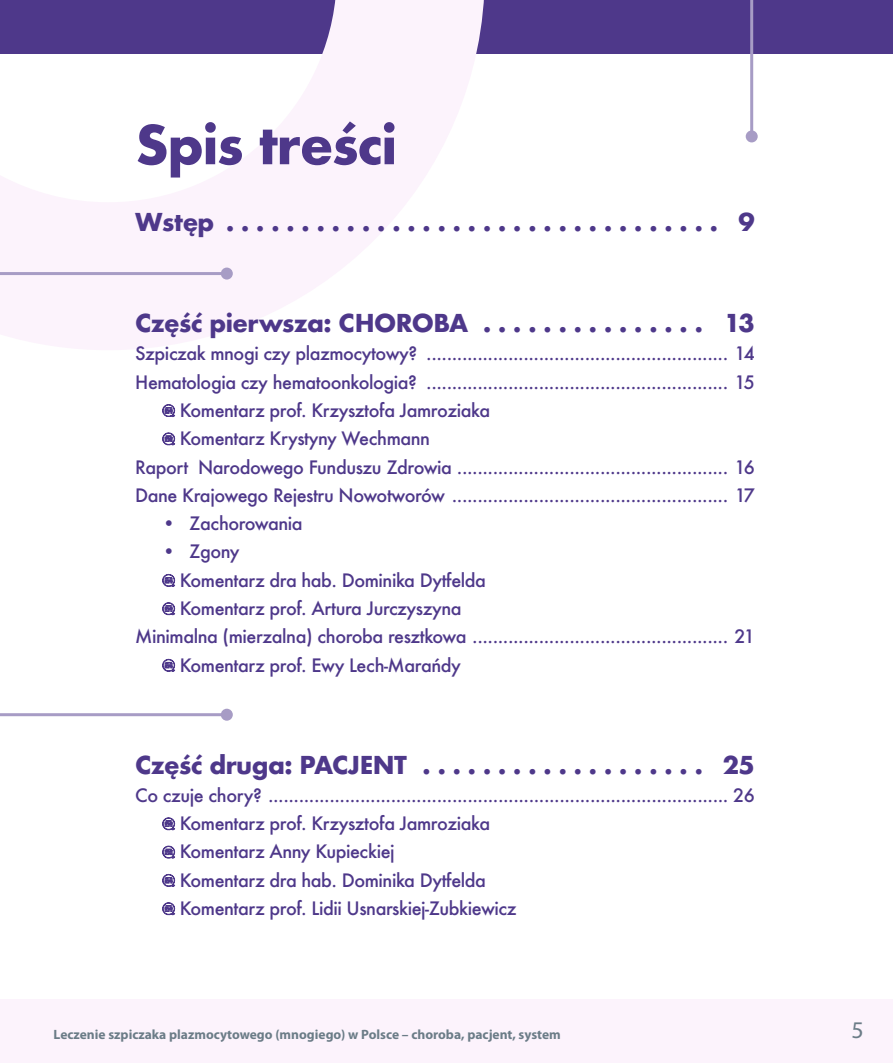
<style>
.page{position:relative;width:893px;height:1063px;background:#fff}
.page>*{position:absolute;margin:0;border:0;box-sizing:border-box;transform-origin:0 0}
._1_Tytuł{font:700 51.9px "Futura";letter-spacing:-.025em;color:#4e388a}
._2a_Śródtytuł{font:700 24px "Futura";letter-spacing:-.025em;color:#4e388a}
.t1{font:24px "Myriad Pro";color:#6b7c87}
._2b_Komentarz{font:500 18px "Futura";letter-spacing:-.025em;color:#4e388a}
.t2{font:700 13.5px "Myriad Pro";color:#6b7c87}
</style>
<div class="page">
<div style="left:0;top:0;width:893px;height:54px;background:#4e388a"></div>
<svg style="left:0;top:0;width:484px;height:350px;fill:#fcf3fc"></svg>
<div style="left:0;top:999px;width:893px;height:64px;background:#fcf3fc"></div>
<svg style="left:162px;top:404px;width:14px;height:14px"></svg>
<svg style="left:162px;top:432px;width:14px;height:14px"></svg>
<svg style="left:162px;top:573px;width:14px;height:14px"></svg>
<svg style="left:162px;top:602px;width:14px;height:14px"></svg>
<svg style="left:162px;top:658px;width:14px;height:14px"></svg>
<hr style="left:750px;top:0;width:3px;height:136px;background:#a79cc5">
<div style="left:746px;top:130px;width:12px;height:12px;background:#a79cc5;border-radius:50%"></div>
<hr style="left:0;top:272px;width:227px;height:3px;background:#a79cc5">
<div style="left:221px;top:268px;width:12px;height:12px;background:#a79cc5;border-radius:50%"></div>
<hr style="left:0;top:713px;width:227px;height:3px;background:#a79cc5">
<div style="left:221px;top:709px;width:12px;height:12px;background:#a79cc5;border-radius:50%"></div>
<svg style="left:162px;top:817px;width:14px;height:14px"></svg>
<svg style="left:162px;top:845px;width:14px;height:14px"></svg>
<svg style="left:162px;top:873px;width:14px;height:14px"></svg>
<svg style="left:162px;top:902px;width:14px;height:14px"></svg>
<p class="_1_Tytuł" style="left:135px;top:107px;width:263px">Spis treści</p>
<p class="_2a_Śródtytuł" style="left:135px;top:204px;width:621px">Wstęp . . . . . . . . . . . . . . . . . . . . . . . . . . . . . . . . . 9</p>
<p class="_2a_Śródtytuł" style="left:135px;top:306px;width:621px">Część pierwsza: CHOROBA . . . . . . . . . . . . . . . 13</p>
<p class="_2b_Komentarz" style="left:135px;top:341px;width:621px">Szpiczak mnogi czy plazmocytowy? ........................................................... 14</p>
<p class="_2b_Komentarz" style="left:135px;top:370px;width:621px">Hematologia czy hematoonkologia? ........................................................... 15</p>
<p class="_2b_Komentarz" style="left:180px;top:398px;width:312px">Komentarz prof. Krzysztofa Jamroziaka</p>
<p class="_2b_Komentarz" style="left:180px;top:426px;width:252px">Komentarz Krystyny Wechmann</p>
<p class="_2b_Komentarz" style="left:135px;top:455px;width:621px">Raport Narodowego Funduszu Zdrowia ..................................................... 16</p>
<p class="_2b_Komentarz" style="left:135px;top:483px;width:621px">Dane Krajowego Rejestru Nowotworów ...................................................... 17</p>
<p class="_2b_Komentarz" style="left:162px;top:511px;width:142px">• Zachorowania</p>
<p class="_2b_Komentarz" style="left:162px;top:539px;width:79px">• Zgony</p>
<p class="_2b_Komentarz" style="left:180px;top:568px;width:308px">Komentarz dra hab. Dominika Dytfelda</p>
<p class="_2b_Komentarz" style="left:180px;top:596px;width:283px">Komentarz prof. Artura Jurczyszyna</p>
<p class="_2b_Komentarz" style="left:135px;top:624px;width:621px">Minimalna (mierzalna) choroba resztkowa .................................................. 21</p>
<p class="_2b_Komentarz" style="left:180px;top:653px;width:283px">Komentarz prof. Ewy Lech-Marańdy</p>
<p class="_2a_Śródtytuł" style="left:135px;top:747px;width:621px">Część druga: PACJENT . . . . . . . . . . . . . . . . . . . 25</p>
<p class="_2b_Komentarz" style="left:135px;top:783px;width:621px">Co czuje chory? .......................................................................................... 26</p>
<p class="_2b_Komentarz" style="left:180px;top:811px;width:312px">Komentarz prof. Krzysztofa Jamroziaka</p>
<p class="_2b_Komentarz" style="left:180px;top:839px;width:217px">Komentarz Anny Kupieckiej</p>
<p class="_2b_Komentarz" style="left:180px;top:868px;width:308px">Komentarz dra hab. Dominika Dytfelda</p>
<p class="_2b_Komentarz" style="left:180px;top:896px;width:338px">Komentarz prof. Lidii Usnarskiej-Zubkiewicz</p>
<p class="t2" style="left:54px;top:1026px;width:509px">Leczenie szpiczaka plazmocytowego (mnogiego) w Polsce – choroba, pacjent, system</p>
<h2 class="t1" style="left:852px;top:1016px;width:13px">5</h2>
</div>
